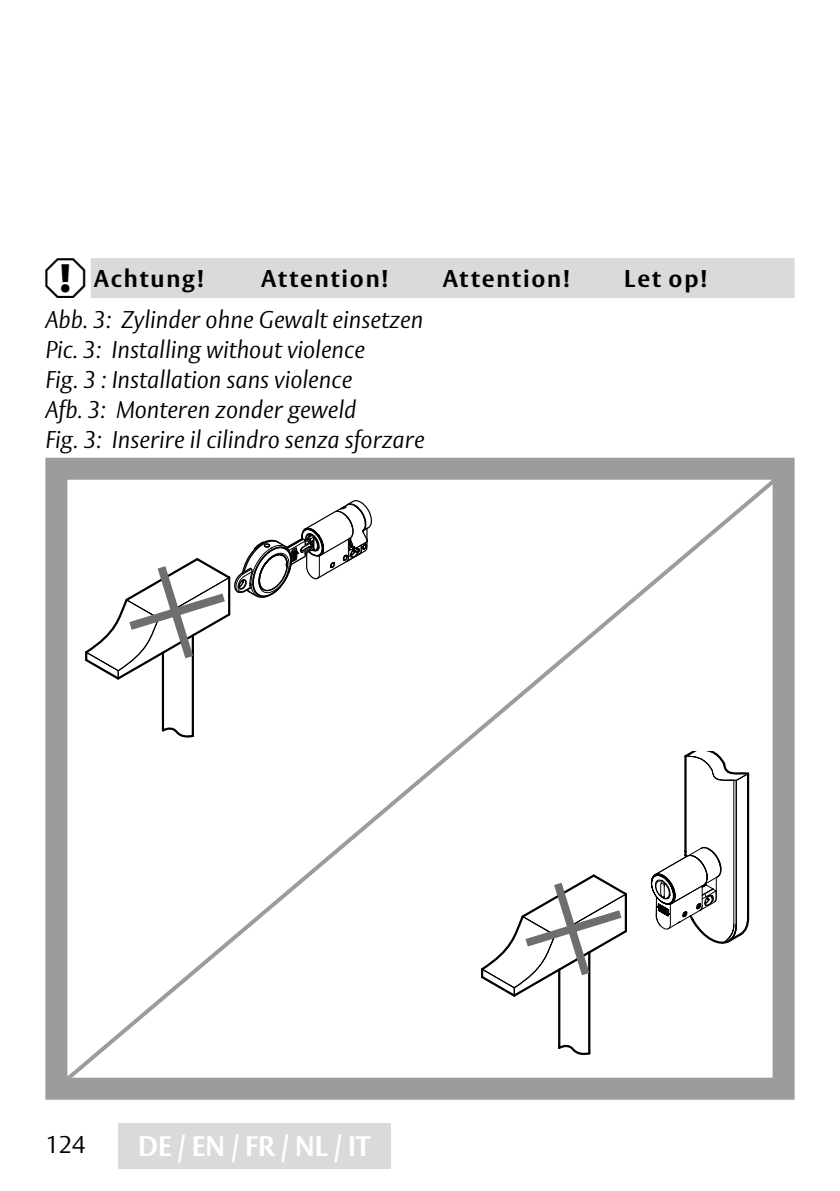
<style>
.page{position:relative;width:840px;height:1191px;background:#fff}
.page>*{position:absolute;margin:0;border:0;box-sizing:border-box;transform-origin:0 0}
.t1{font:700 28px "ASSA Vesta";color:#fff}
.t2{font:italic 300 24px "ASSA Vesta";color:#000}
.Hinweis_4_Überschrif{font:700 24px "ASSA Vesta";letter-spacing:.075em;color:#000}
.t3{font:300 24px "ASSA Vesta";color:#000}
</style>
<div class="page">
<div style="left:118px;top:1123px;width:272px;height:45px;background:#d9dada"></div>
<div style="left:91px;top:258px;width:703px;height:40px;background:#d9dada"></div>
<svg style="left:45px;top:457px;width:750px;height:643px;background:#a5a5a6"></svg>
<svg style="left:50px;top:463px;width:743px;height:632px"></svg>
<p class="Hinweis_4_Überschrif" style="left:94px;top:264px;width:112px">Achtung!</p>
<p class="Hinweis_4_Überschrif" style="left:261px;top:264px;width:129px">Attention!</p>
<p class="Hinweis_4_Überschrif" style="left:442px;top:264px;width:129px">Attention!</p>
<p class="Hinweis_4_Überschrif" style="left:624px;top:264px;width:85px">Let op!</p>
<p class="t2" style="left:45px;top:305px;width:379px">Abb. 3: Zylinder ohne Gewalt einsetzen</p>
<p class="t2" style="left:45px;top:335px;width:321px">Pic. 3: Installing without violence</p>
<p class="t2" style="left:45px;top:365px;width:308px">Fig. 3 : Installation sans violence</p>
<p class="t2" style="left:45px;top:395px;width:312px">Afb. 3: Monteren zonder geweld</p>
<p class="t2" style="left:45px;top:425px;width:380px">Fig. 3: Inserire il cilindro senza sforzare</p>
<p class="t3" style="left:45px;top:1130px;width:42px">124</p>
<p class="t1" style="left:138px;top:1129px;width:234px">DE / EN / FR / NL / IT</p>
</div>
